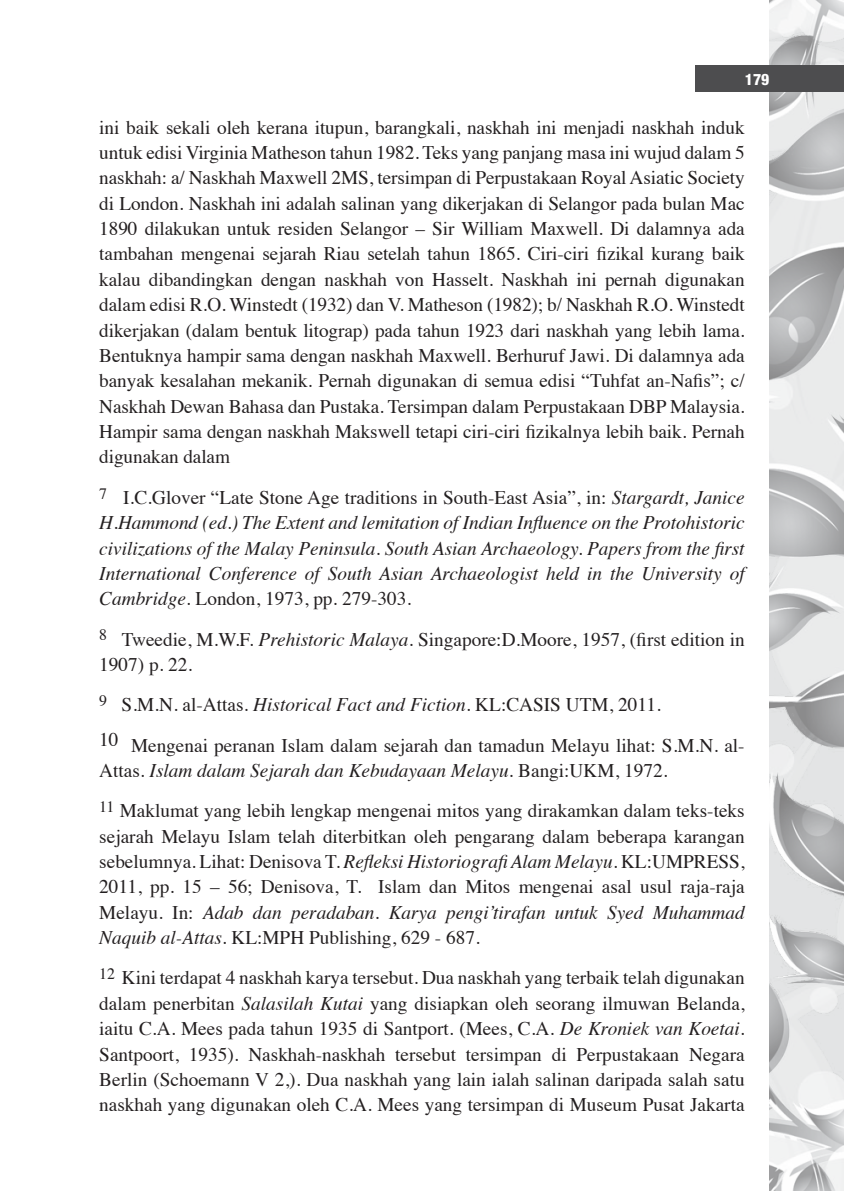
<style>
.page{position:relative;width:844px;height:1191px;background:#fff}
.page>*{position:absolute;margin:0;border:0;box-sizing:border-box;transform-origin:0 0}
.t1{font:19.25px/25.4px "Times";color:#231f20;text-align:justify}
.t2{font:italic 19.25px/25.4px "Times";color:#231f20;text-align:justify}
.t3{font:800 condensed 15.75px "Helvetica Neue";color:#fff}
.s1{font-style:normal}
.s2{font-style:italic}
</style>
<div class="page">
<img style="left:769px;top:0;width:74px;height:1191px">
<div style="left:694px;top:65px;width:149px;height:27px;background:#4d4d4f"></div>
<p class="t3" style="left:744px;top:70px;width:26px">179</p>
<p class="t1" style="left:99px;top:113px;width:647px">ini baik sekali oleh kerana itupun, barangkali, naskhah ini menjadi naskhah induk untuk edisi Virginia Matheson tahun 1982. Teks yang panjang masa ini wujud dalam 5 naskhah: a/ Naskhah Maxwell 2MS, tersimpan di Perpustakaan Royal Asiatic Society di London. Naskhah ini adalah salinan yang dikerjakan di Selangor pada bulan Mac 1890 dilakukan untuk residen Selangor – Sir William Maxwell. Di dalamnya ada tambahan mengenai sejarah Riau setelah tahun 1865. Ciri-ciri fizikal kurang baik kalau dibandingkan dengan naskhah von Hasselt. Naskhah ini pernah digunakan dalam edisi R.O. Winstedt (1932) dan V. Matheson (1982); b/ Naskhah R.O. Winstedt dikerjakan (dalam bentuk litograp) pada tahun 1923 dari naskhah yang lebih lama.<br>Bentuknya hampir sama dengan naskhah Maxwell. Berhuruf Jawi. Di dalamnya ada banyak kesalahan mekanik. Pernah digunakan di semua edisi “Tuhfat an-Nafis”; c/ Naskhah Dewan Bahasa dan Pustaka. Tersimpan dalam Perpustakaan DBP Malaysia.<br>Hampir sama dengan naskhah Makswell tetapi ciri-ciri fizikalnya lebih baik. Pernah digunakan dalam</p>
<p class="t2" style="left:99px;top:483px;width:646px"><sup>7</sup> <span class="s1">I.C.Glover “Late Stone Age traditions in South-East Asia”, in:</span> Stargardt, Janice H.Hammond (ed.) The Extent and lemitation of Indian Influence on the Protohistoric civilizations of the Malay Peninsula. South Asian Archaeology. Papers from the first International Conference of South Asian Archaeologist held in the University of Cambridge<span class="s1">. London, 1973, pp. 279-303.</span></p>
<p class="t1" style="left:99px;top:625px;width:646px"><sup>8</sup> Tweedie, M.W.F. <span class="s2">Prehistoric Malaya</span>. Singapore:D.Moore, 1957, (first edition in<br>1907) p. 22.</p>
<p class="t1" style="left:99px;top:683px;width:646px;line-height:40.2px"><sup>9</sup> S.M.N. al-Attas. <span class="s2">Historical Fact and Fiction</span>. KL:CASIS UTM, 2011.<br>10 Mengenai peranan Islam dalam sejarah dan tamadun Melayu lihat: S.M.N. al-</p>
<p class="t1" style="left:99px;top:748px;width:646px;line-height:40.2px">Attas. <span class="s2">Islam dalam Sejarah dan Kebudayaan Melayu</span>. Bangi:UKM, 1972.<br><sup>11</sup> Maklumat yang lebih lengkap mengenai mitos yang dirakamkan dalam teks-teks</p>
<p class="t1" style="left:99px;top:821px;width:646px">sejarah Melayu Islam telah diterbitkan oleh pengarang dalam beberapa karangan sebelumnya. Lihat: Denisova T. <span class="s2">Refleksi Historiografi Alam Melayu</span>. KL:UMPRESS, 2011, pp. 15 – 56; Denisova, T. Islam dan Mitos mengenai asal usul raja-raja Melayu. In: <span class="s2">Adab dan peradaban. Karya pengi’tirafan untuk Syed Muhammad Naquib al-Attas</span>. KL:MPH Publishing, 629 - 687.</p>
<p class="t1" style="left:99px;top:963px;width:646px"><sup>12</sup> Kini terdapat 4 naskhah karya tersebut. Dua naskhah yang terbaik telah digunakan dalam penerbitan <span class="s2">Salasilah Kutai</span> yang disiapkan oleh seorang ilmuwan Belanda, iaitu C.A. Mees pada tahun 1935 di Santport. (Mees, C.A. <span class="s2">De Kroniek van Koetai</span>.<br>Santpoort, 1935). Naskhah-naskhah tersebut tersimpan di Perpustakaan Negara Berlin (Schoemann V 2,). Dua naskhah yang lain ialah salinan daripada salah satu naskhah yang digunakan oleh C.A. Mees yang tersimpan di Museum Pusat Jakarta</p>
</div>
